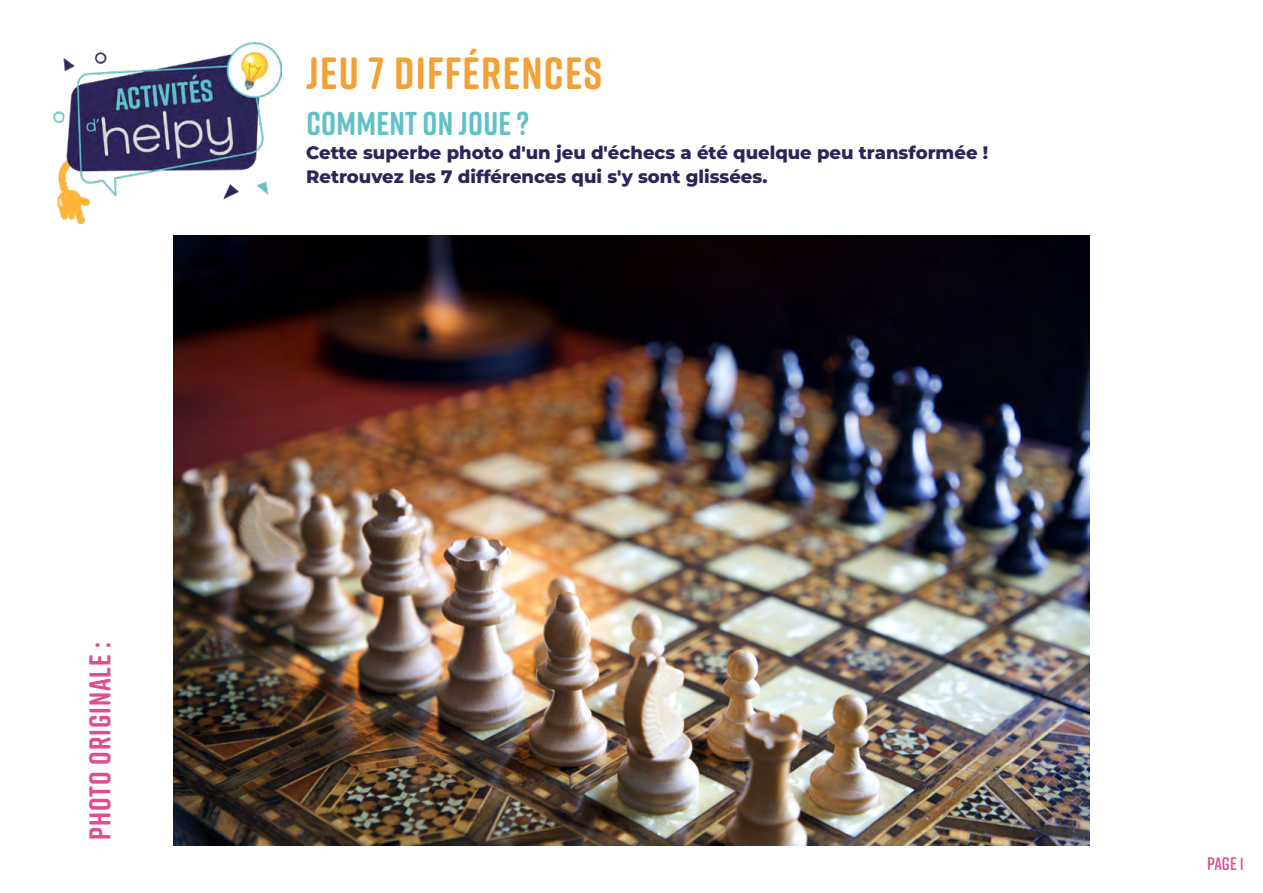
<style>
.page{position:relative;width:1263px;height:893px;background:#fff}
.page>*{position:absolute;margin:0;border:0;box-sizing:border-box;transform-origin:0 0}
.t1{font:700 45px "Rift Soft";letter-spacing:.03em;color:#f3a134}
.t2{font:700 33px "Rift Soft";letter-spacing:.01em;color:#60c1c7}
.t3{font:700 30px "Rift Soft";letter-spacing:.03em;color:#e04d8f}
.t4{font:800 18px/24px "Montserrat";color:#2f2456}
.t5{font:600 18px "Rift Soft";color:#e04d8f}
</style>
<div class="page">
<img style="left:173px;top:235px;width:916px;height:611px">
<img style="left:53px;top:43px;width:228px;height:180px">
<h3 class="t3" style="left:79px;top:840px;width:199px;rotate:-90deg">PHOTO ORIGINALE :</h3>
<h1 class="t1" style="left:306px;top:41px;width:298px">JEU 7 DIFFÉRENCES</h1>
<h2 class="t2" style="left:306px;top:99px;width:224px">COMMENT ON JOUE ?</h2>
<p class="t4" style="left:306px;top:139px;width:684px">Cette superbe photo d'un jeu d'échecs a été quelque peu transformée !<br>Retrouvez les 7 différences qui s'y sont glissées.</p>
<p class="t5" style="left:1207px;top:851px;width:38px">Page 1</p>
</div>
